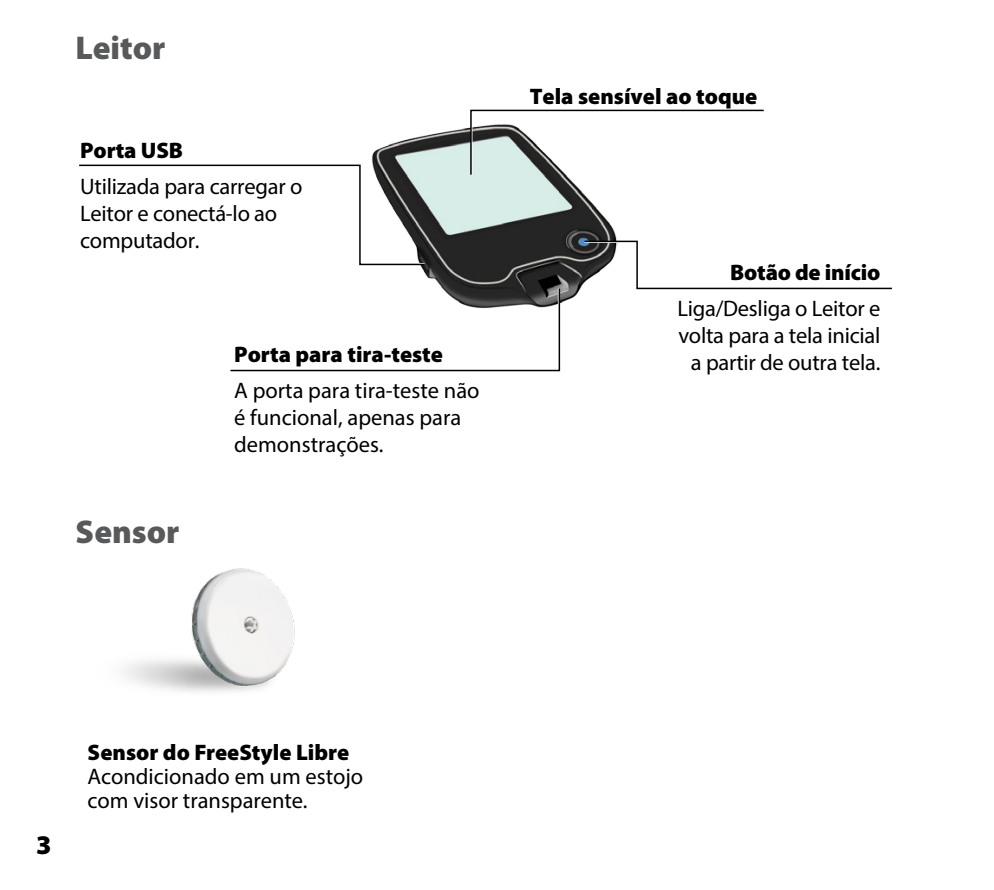
<style>
.page{position:relative;width:994px;height:890px;background:#fff}
.page>*{position:absolute;margin:0;border:0;box-sizing:border-box;transform-origin:0 0}
.t1{font:900 33px "Myriad Pro";color:#58595b}
.t2{font:900 27px "Myriad Pro";color:#000}
.t3{font:22.5px/27px "Myriad Pro";letter-spacing:-.01em;color:#000}
.t4{font:900 22.5px "Myriad Pro";color:#000}
</style>
<div class="page">
<img style="left:124px;top:568px;width:171px;height:124px">
<img style="left:372px;top:127px;width:245px;height:176px">
<svg style="left:583px;top:240px;width:309px;height:51px"></svg>
<svg style="left:79px;top:164px;width:347px;height:102px"></svg>
<svg style="left:469px;top:109px;width:295px;height:67px"></svg>
<svg style="left:230px;top:287px;width:331px;height:85px"></svg>
<h1 class="t1" style="left:76px;top:29px;width:91px">Leitor</h1>
<p class="t4" style="left:80px;top:138px;width:104px">Porta USB</p>
<p class="t3" style="left:80px;top:173px;width:224px">Utilizada para carregar o<br>Leitor e conectá-lo ao computador.</p>
<h1 class="t1" style="left:76px;top:513px;width:105px">Sensor</h1>
<p class="t4" style="left:234px;top:342px;width:210px">Porta para tira-teste</p>
<p class="t3" style="left:234px;top:377px;width:247px">A porta para tira-teste não é funcional, apenas para demonstrações.</p>
<p class="t4" style="left:530px;top:84px;width:229px">Tela sensível ao toque</p>
<p class="t4" style="left:730px;top:260px;width:152px">Botão de início</p>
<p class="t3" style="left:677px;top:295px;width:204px;text-align:right">Liga/Desliga o Leitor e volta para a tela inicial a partir de outra tela.</p>
<p class="t2" style="left:36px;top:829px;width:17px">3</p>
<p class="t4" style="left:88px;top:740px;width:263px">Sensor do FreeStyle Libre</p>
<p class="t3" style="left:88px;top:764px;width:277px;line-height:24px">Acondicionado em um estojo com visor transparente.</p>
</div>
